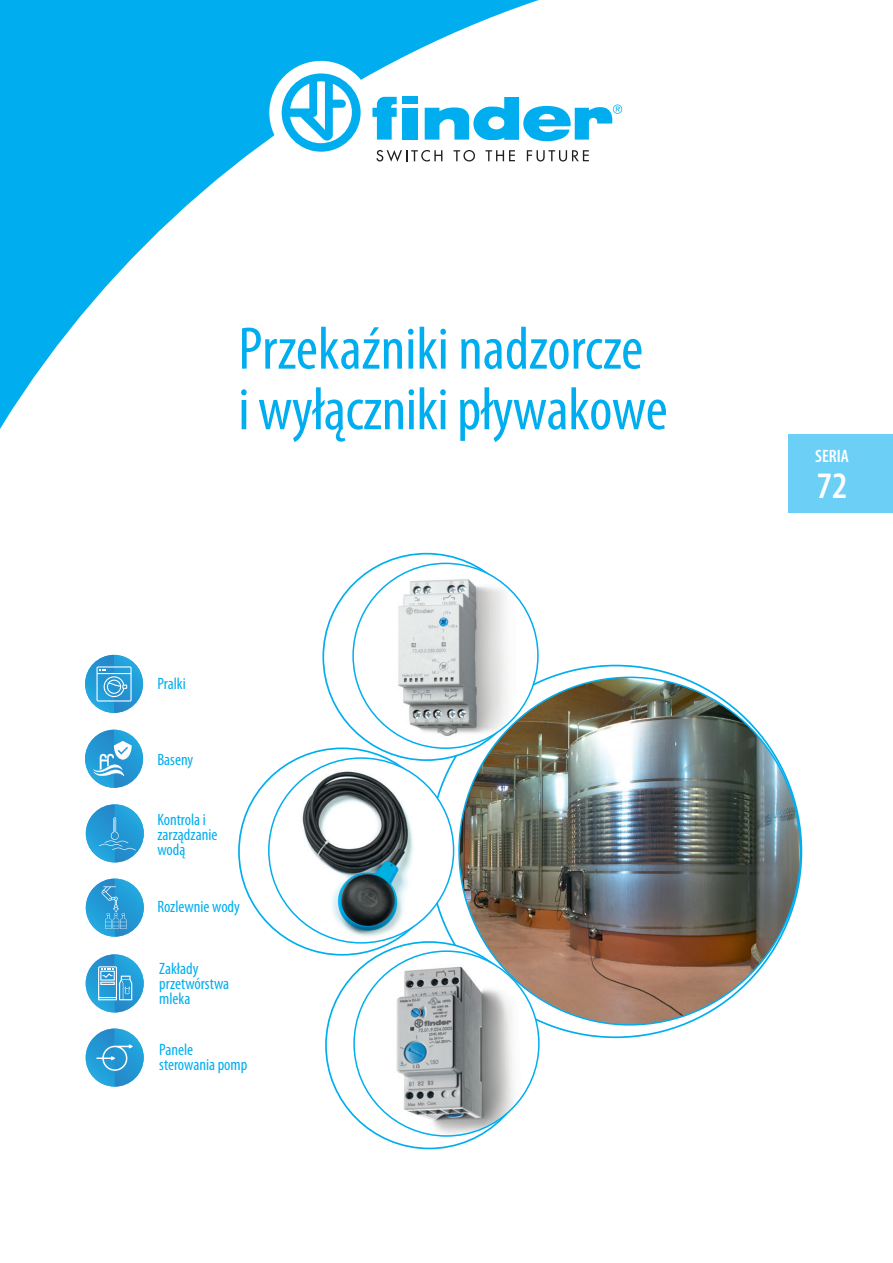
<style>
.page{position:relative;width:893px;height:1263px;background:#fff}
.page>*{position:absolute;margin:0;border:0;box-sizing:border-box;transform-origin:0 0}
.t1{font:condensed 60.6px/60.6px "Myriad Pro";letter-spacing:-.01em;color:#00aeef}
.t2{font:600 condensed 37.5px "Myriad Pro";color:#fff}
.t3{font:600 condensed 18px "Myriad Pro";color:#fff}
.t4{font:condensed 16.5px/15px "Myriad Pro";color:#00aeef}
</style>
<div class="page">
<div style="left:788px;top:434px;width:105px;height:78px;background:#6bcff6"></div>
<svg style="left:0;top:0;width:551px;height:429px"></svg>
<div style="left:269px;top:61px;width:104px;height:103px;background:#fff;border-radius:50%"></div>
<svg style="left:282px;top:73px;width:79px;height:79px"></svg>
<svg style="left:425px;top:97px;width:197px;height:44px"></svg>
<svg style="left:372px;top:97px;width:25px;height:43px"></svg>
<div style="left:403px;top:108px;width:15px;height:32px;background:#00aeef"></div>
<div style="left:403px;top:97px;width:15px;height:7px;background:#00aeef"></div>
<svg style="left:376px;top:150px;width:66px;height:12px"></svg>
<svg style="left:454px;top:150px;width:21px;height:12px"></svg>
<svg style="left:485px;top:150px;width:30px;height:11px"></svg>
<svg style="left:527px;top:150px;width:62px;height:12px"></svg>
<img style="left:85px;top:730px;width:58px;height:58px">
<svg style="left:93px;top:741px;width:39px;height:36px"></svg>
<img style="left:86px;top:879px;width:58px;height:58px">
<svg style="left:101px;top:886px;width:26px;height:43px"></svg>
<img style="left:86px;top:804px;width:58px;height:58px">
<svg style="left:99px;top:817px;width:37px;height:33px"></svg>
<img style="left:86px;top:954px;width:58px;height:58px">
<svg style="left:98px;top:966px;width:34px;height:34px"></svg>
<img style="left:86px;top:1028px;width:58px;height:58px">
<svg style="left:96px;top:1044px;width:37px;height:27px"></svg>
<img style="left:85px;top:655px;width:58px;height:58px">
<svg style="left:96px;top:666px;width:36px;height:35px"></svg>
<img style="left:388px;top:569px;width:128px;height:179px">
<img style="left:296px;top:765px;width:131px;height:178px">
<img style="left:386px;top:960px;width:137px;height:176px">
<img style="left:459px;top:677px;width:342px;height:348px">
<h1 class="t1" style="left:238px;top:318px;width:431px">Przekaźniki nadzorcze i wyłączniki pływakowe</h1>
<p class="t4" style="left:157px;top:675px;width:30px">Pralki</p>
<p class="t4" style="left:157px;top:751px;width:37px">Baseny</p>
<p class="t4" style="left:157px;top:811px;width:62px">Kontrola i zarządzanie wodą</p>
<p class="t4" style="left:157px;top:899px;width:84px">Rozlewnie wody</p>
<p class="t4" style="left:159px;top:960px;width:72px">Zakłady przetwórstwa mleka</p>
<p class="t4" style="left:159px;top:1042px;width:90px">Panele sterowania pomp</p>
<p class="t3" style="left:815px;top:446px;width:35px">SЕRIA</p>
<h2 class="t2" style="left:817px;top:465px;width:32px">72</h2>
</div>
